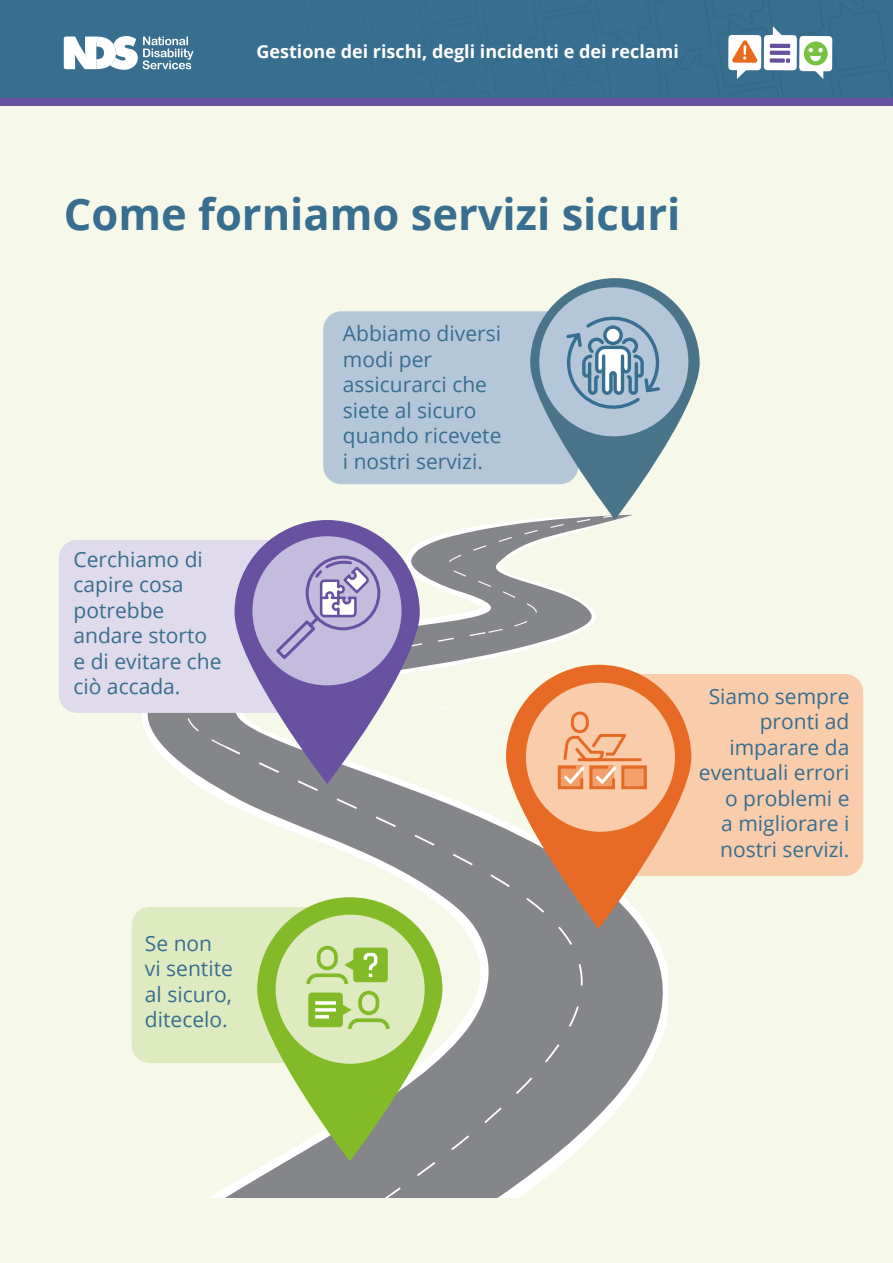
<style>
.page{position:relative;width:893px;height:1263px;background:#fff}
.page>*{position:absolute;margin:0;border:0;box-sizing:border-box;transform-origin:0 0}
.Main_Heading_1{font:700 43.5px "Open Sans";color:#386e8f}
.t1{font:21px/25.5px "Open Sans";color:#386e8f}
.t2{font:700 18px "Open Sans";color:#fff}
</style>
<div class="page">
<div style="left:0;top:96px;width:893px;height:12px;background:#6850a1"></div>
<div style="left:0;top:0;width:893px;height:98px;background:#386e8f"></div>
<svg style="left:64px;top:36px;width:129px;height:34px"></svg>
<div style="left:799px;top:36px;width:33px;height:35px;background:#fff;border-radius:4px"></div>
<div style="left:728px;top:35px;width:33px;height:35px;background:#fff;border-radius:4px"></div>
<svg style="left:803px;top:41px;width:26px;height:38px"></svg>
<svg style="left:764px;top:26px;width:33px;height:44px"></svg>
<svg style="left:732px;top:40px;width:26px;height:39px"></svg>
<div style="left:0;top:107px;width:893px;height:1156px;background:#f6f8ea"></div>
<svg style="left:224px;top:791px;width:444px;height:407px"></svg>
<div style="left:59px;top:540px;width:255px;height:173px;background:#dfdaec;border-radius:18px"></div>
<div style="left:600px;top:674px;width:263px;height:202px;background:#f9ccac;border-radius:18px"></div>
<div style="left:132px;top:907px;width:208px;height:156px;background:#deeac0;border-radius:18px"></div>
<svg style="left:506px;top:791px;width:177px;height:138px"></svg>
<div style="left:526px;top:683px;width:149px;height:149px;background:#f9ccac;border-radius:50%"></div>
<svg style="left:155px;top:278px;width:545px;height:513px"></svg>
<svg style="left:257px;top:897px;width:185px;height:264px"></svg>
<div style="left:276px;top:915px;width:149px;height:149px;background:#deeac0;border-radius:50%"></div>
<svg style="left:306px;top:945px;width:84px;height:84px"></svg>
<svg style="left:315px;top:1001px;width:21px;height:4px"></svg>
<hr style="left:315px;top:1008px;width:21px;height:3px;background:#fff">
<hr style="left:315px;top:1015px;width:14px;height:3px;background:#fff">
<p class="t2" style="left:257px;top:39px;width:424px">Gestione dei rischi, degli incidenti e dei reclami</p>
<p class="Main_Heading_1" style="left:64px;top:183px;width:618px">Come forniamo servizi sicuri</p>
<p class="t1" style="left:74px;top:546px;width:150px">Cerchiamo di capire cosa potrebbe andare storto e di evitare che ciò accada.</p>
<p class="t1" style="left:145px;top:930px;width:89px">Se non vi sentite al sicuro, ditecelo.</p>
<p class="t1" style="left:343px;top:320px;width:160px">Abbiamo diversi modi per assicurarci che siete al sicuro quando ricevete i nostri servizi.</p>
<p class="t1" style="left:699px;top:683px;width:152px;text-align:right">Siamo sempre pronti ad imparare da eventuali errori o problemi e<br>a migliorare i nostri servizi.</p>
</div>
